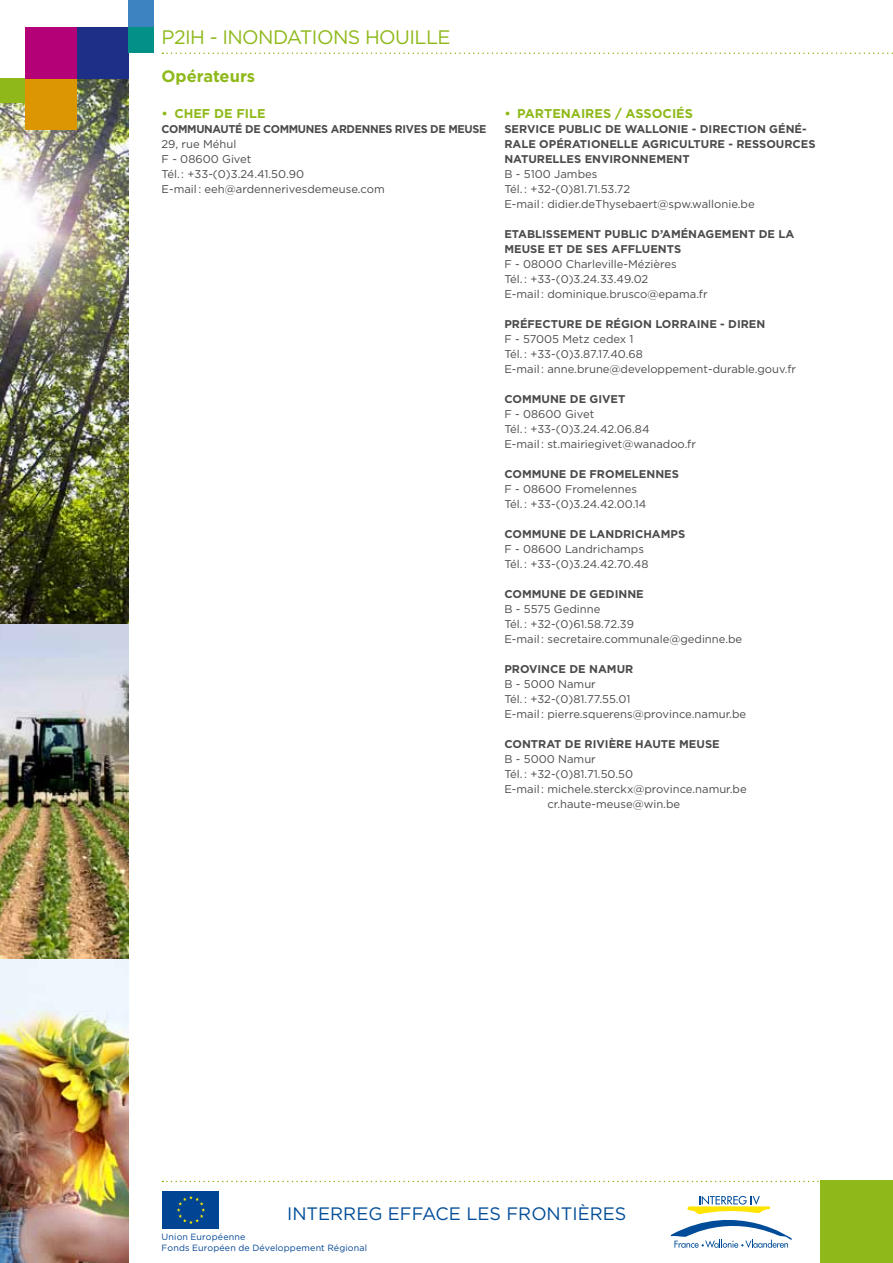
<style>
.page{position:relative;width:893px;height:1263px;background:#fff}
.page>*{position:absolute;margin:0;border:0;box-sizing:border-box;transform-origin:0 0}
.t1{font:19.5px "Gotham";letter-spacing:-.03em;color:#8fb91a}
.t2{font:18px "Gotham";color:#004c98}
.t3{font:700 16.5px "Gotham";color:#8fb91a}
.t4{font:700 12.75px "Gotham";color:#8fb91a}
.t5{font:11.25px/15px "Gotham";color:#4b4b4d}
.t6{font:700 11.25px/15px "Gotham";color:#4b4b4d}
.t7{font:700 11.25px "Gotham";letter-spacing:-.03em;color:#4b4b4d}
.t8{font:9px/10.8px "Gotham";letter-spacing:.02em;color:#004494}
</style>
<div class="page">
<img style="left:0;top:78px;width:128px;height:1185px">
<div style="left:821px;top:1181px;width:72px;height:82px;background:#8fb91a"></div>
<svg style="left:162px;top:1191px;width:1px;height:38px"></svg>
<div style="left:163px;top:1191px;width:56px;height:38px;background:#004494"></div>
<svg style="left:177px;top:1196px;width:28px;height:28px"></svg>
<svg style="left:670px;top:1196px;width:122px;height:52px"></svg>
<svg style="left:162px;top:53px;width:731px;height:1px"></svg>
<svg style="left:162px;top:1181px;width:659px;height:1px"></svg>
<div style="left:0;top:78px;width:26px;height:25px;background:#8fb91a"></div>
<div style="left:26px;top:78px;width:51px;height:52px;background:#dc9601"></div>
<div style="left:26px;top:27px;width:51px;height:51px;background:#b40178"></div>
<div style="left:77px;top:27px;width:51px;height:51px;background:#1d2f86"></div>
<div style="left:128px;top:0;width:26px;height:27px;background:#3c84c1"></div>
<div style="left:128px;top:27px;width:26px;height:26px;background:#029089"></div>
<h1 class="t1" style="left:162px;top:24px;width:246px">P2IH - Inondations Houille</h1>
<h3 class="t3" style="left:162px;top:65px;width:95px">OPÉRATEURS</h3>
<p class="t4" style="left:162px;top:105px;width:106px">• CH EF DE FI LE</p>
<p class="t7" style="left:162px;top:122px;width:326px">COMMUNAUTÉ DE COMMUNES ARDENNES RIVES DE M EUSE</p>
<p class="t5" style="left:162px;top:136px;width:225px">29, rue Méhul<br>F - 08600 Givet<br>Tél. : +33-(0)3.24.41.50.90<br>E-mail : eeh@ardennerivesdemeuse.com</p>
<p class="t4" style="left:504px;top:105px;width:190px">• PARTENAI RES / ASSOCI ÉS</p>
<p class="t6" style="left:504px;top:122px;width:312px">SERVICE PUBLIC DE WALLONI E - DI RECTION GÉNÉ-<br>RALE OPÉRATIONELLE AGRICULTURE - RESSOURCES<br>NATURELLES ENVI RONNEMENT</p>
<p class="t5" style="left:504px;top:166px;width:252px">B - 5100 Jambes<br>Tél. : +32-(0)81.71.53.72<br>E-mail : didier.deThysebaert@spw.wallonie.be</p>
<p class="t6" style="left:504px;top:227px;width:291px">ETABLISSEMENT PUBLIC D’AMÉNAGEMENT DE LA<br>M EUSE ET DE SES AFFLUENTS</p>
<p class="t5" style="left:504px;top:256px;width:205px">F - 08000 Charleville-Mézières<br>Tél. : +33-(0)3.24.33.49.02<br>E-mail : dominique.brusco@epama.fr</p>
<p class="t6" style="left:504px;top:317px;width:262px">PRÉFECTURE DE RÉGION LORRAI NE - DI REN</p>
<p class="t5" style="left:504px;top:331px;width:293px">F - 57005 Metz cedex 1<br>Tél. : +33-(0)3.87.17.40.68<br>E-mail : anne.brune@developpement-durable.gouv.fr</p>
<p class="t6" style="left:504px;top:392px;width:123px">COMMUNE DE GIVET</p>
<p class="t5" style="left:504px;top:406px;width:193px">F - 08600 Givet<br>Tél. : +33-(0)3.24.42.06.84<br>E-mail : st.mairiegivet@wanadoo.fr</p>
<p class="t6" style="left:504px;top:467px;width:176px">COMMUNE DE FROMELENNES</p>
<p class="t5" style="left:504px;top:481px;width:144px">F - 08600 Fromelennes<br>Tél. : +33-(0)3.24.42.00.14</p>
<p class="t6" style="left:504px;top:527px;width:182px">COMMUNE DE LANDRICHAMPS</p>
<p class="t5" style="left:504px;top:541px;width:146px">F - 08600 Landrichamps<br>Tél. : +33-(0)3.24.42.70.48</p>
<p class="t6" style="left:504px;top:587px;width:141px">COMMUNE DE GEDINNE</p>
<p class="t5" style="left:504px;top:601px;width:239px">B - 5575 Gedinne<br>Tél. : +32-(0)61.58.72.39<br>E-mail : secretaire.communale@gedinne.be</p>
<p class="t6" style="left:504px;top:662px;width:130px">PROVI NCE DE NAMUR</p>
<p class="t5" style="left:504px;top:676px;width:243px">B - 5000 Namur<br>Tél. : +32-(0)81.77.55.01<br>E-mail : pierre.squerens@province.namur.be</p>
<p class="t6" style="left:504px;top:737px;width:217px">CONTRAT DE RIVI ÈRE HAUTE M EUSE</p>
<p class="t5" style="left:504px;top:751px;width:93px">B - 5000 Namur</p>
<p class="t5" style="left:504px;top:766px;width:130px">Tél. : +32-(0)81.71.50.50</p>
<p class="t5" style="left:504px;top:781px;width:244px">E-mail : michele.sterckx@province.namur.be</p>
<p class="t5" style="left:547px;top:796px;width:134px">cr.haute-meuse@win.be</p>
<h2 class="t2" style="left:287px;top:1202px;width:341px">INTERREG efface les fronti ères</h2>
<p class="t8" style="left:162px;top:1231px;width:207px">Union Européenne<br>Fonds Européen de Développement Régional</p>
</div>
